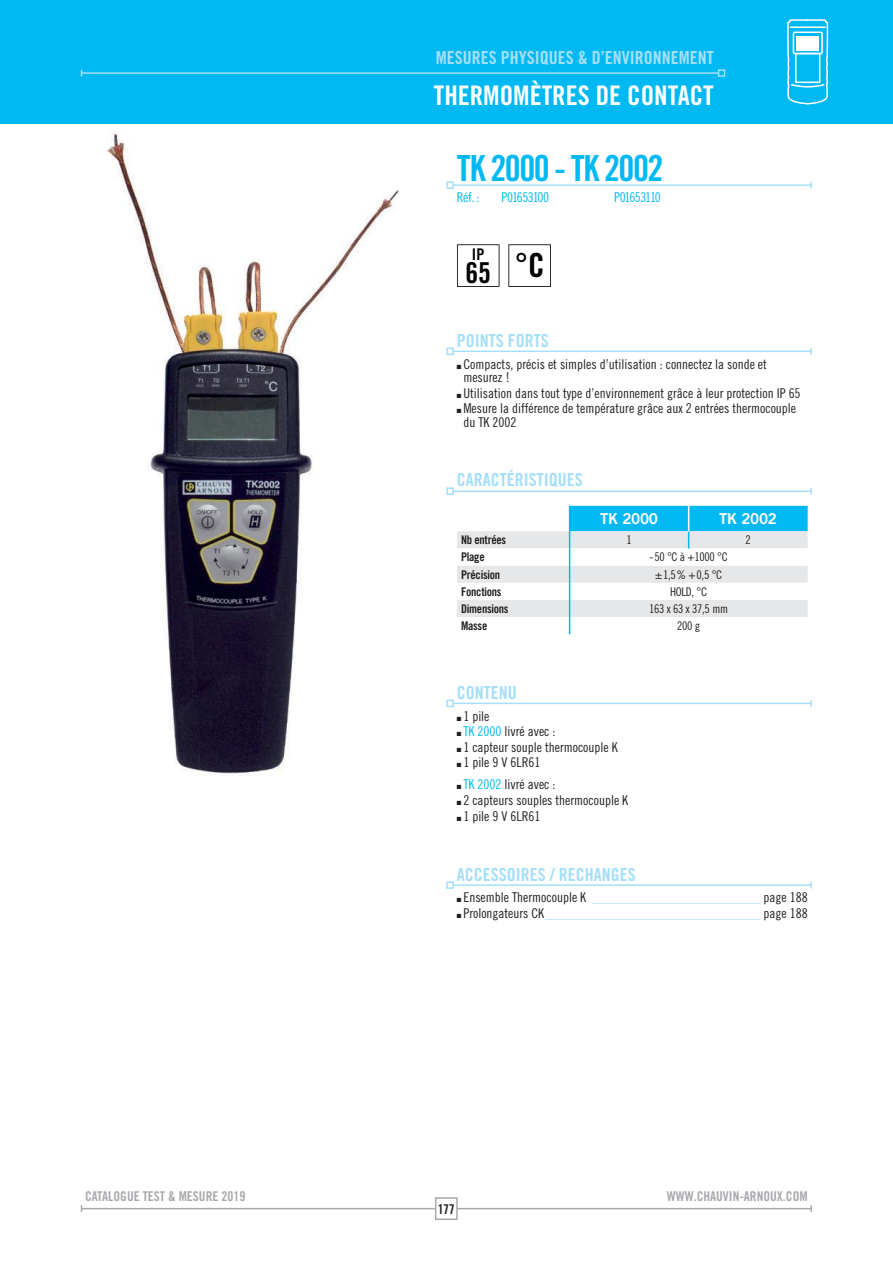
<style>
.page{position:relative;width:893px;height:1263px;background:#fff}
.page>*{position:absolute;margin:0;border:0;box-sizing:border-box;transform-origin:0 0}
.t1{font:36px "Trade Gothic LT Std Bd Cn 20";letter-spacing:-.04em;color:#00b9f2}
.t2{font:28.8px "Trade Gothic LT Pro Bd Cn 20";color:#010202}
.t3{font:27px "Trade Gothic LT Std Bd Cn 20";color:#fff}
.t4{font:18px "Trade Gothic LT Std Bd Cn 20";color:#a5dff9}
.t5{font:16.05px "Trade Gothic LT Pro Bd Cn 20";color:#010202}
.t6{font:15px "Trade Gothic LT Std Bd 2";letter-spacing:-.025em;color:#fff}
.t7{font:13.5px/15.6px "Trade Gothic LT Std Cn 18";color:#231f20}
.t8{font:13.5px/15.6px "Trade Gothic LT Std Cn 18";color:#a5dff9}
.t9{font:13.5px "Trade Gothic LT Std Bd Cn 20";color:#a7a9ac}
.t10{font:13.5px "Trade Gothic LT Std Cn 18";letter-spacing:-.06em;color:#00b9f2}
.t11{font:13.5px "Trade Gothic LT Std Cn 18";letter-spacing:-.08em;color:#00b9f2}
.t12{font:13.5px "Trade Gothic LT Std Bd Cn 20";color:#231f20}
.t13{font:12px "Trade Gothic LT Std Cn 18";letter-spacing:-.025em;color:#231f20}
.t14{font:12px "Trade Gothic LT Std Bd Cn 20";letter-spacing:-.025em;color:#231f20}
.s1{color:#00b9f2}
.s2{color:#231f20}
</style>
<div class="page">
<img style="left:106px;top:132px;width:293px;height:644px">
<div style="left:0;top:0;width:893px;height:124px;background:#00b9f2"></div>
<svg style="left:787px;top:19px;width:42px;height:86px"></svg>
<div style="left:796px;top:36px;width:23px;height:15px;background:#fff"></div>
<svg style="left:80px;top:69px;width:646px;height:8px"></svg>
<hr style="left:82px;top:1208px;width:729px;height:1px;background:#a7a9ac">
<svg style="left:810px;top:1205px;width:2px;height:7px"></svg>
<div style="left:436px;top:1198px;width:21px;height:21px;background:#fff"></div>
<div style="left:435px;top:1197px;width:23px;height:23px;border:2px solid #a7a9ac"></div>
<svg style="left:457px;top:244px;width:42px;height:43px"></svg>
<svg style="left:508px;top:244px;width:43px;height:43px"></svg>
<svg style="left:446px;top:181px;width:366px;height:8px"></svg>
<svg style="left:446px;top:347px;width:366px;height:8px"></svg>
<svg style="left:446px;top:699px;width:366px;height:9px"></svg>
<svg style="left:446px;top:487px;width:366px;height:8px"></svg>
<svg style="left:457px;top:506px;width:351px;height:128px"></svg>
<svg style="left:446px;top:881px;width:366px;height:8px"></svg>
<h3 class="t4" style="left:436px;top:51px;width:279px">MESURES PHYSIQUES &amp; D’ENVIRONNEMENT</h3>
<h3 class="t3" style="left:434px;top:85px;width:281px">THERMOMÈTRES DE CONTACT</h3>
<h1 class="t1" style="left:457px;top:155px;width:208px">TK 2000 - TK 2002</h1>
<p class="t10" style="left:457px;top:192px;width:24px">Réf. :</p>
<p class="t10" style="left:502px;top:192px;width:49px">P01653100</p>
<p class="t11" style="left:614px;top:192px;width:48px">P01653110</p>
<p class="t5" style="left:472px;top:245px;width:14px">IP</p>
<h2 class="t2" style="left:465px;top:256px;width:81px">65 <sup>°C</sup></h2>
<h3 class="t4" style="left:457px;top:334px;width:93px">POINTS FORTS</h3>
<p class="t7" style="left:463px;top:358px;width:305px;line-height:13.5px">Compacts, précis et simples d’utilisation : connectez la sonde et mesurez !</p>
<p class="t7" style="left:463px;top:386px;width:339px">Utilisation dans tout type d’environnement grâce à leur protection IP 65<br>Mesure la différence de température grâce aux 2 entrées thermocouple</p>
<p class="t7" style="left:463px;top:415px;width:55px">du TK 2002</p>
<h3 class="t4" style="left:457px;top:474px;width:127px">CARACTÉRISTIQUES</h3>
<p class="t6" style="left:600px;top:513px;width:59px">TK 2000</p>
<p class="t6" style="left:719px;top:513px;width:59px">TK 2002</p>
<p class="t14" style="left:461px;top:536px;width:46px">Nb entrées</p>
<p class="t13" style="left:626px;top:536px;width:7px">1</p>
<p class="t13" style="left:745px;top:536px;width:7px">2</p>
<p class="t14" style="left:461px;top:553px;width:25px">Plage</p>
<p class="t13" style="left:649px;top:553px;width:80px">- 50 °C à +1000 °C</p>
<p class="t14" style="left:461px;top:570px;width:40px">Précision</p>
<p class="t13" style="left:655px;top:570px;width:69px">± 1,5 % + 0,5 °C</p>
<p class="t14" style="left:461px;top:587px;width:42px">Fonctions</p>
<p class="t13" style="left:670px;top:587px;width:38px">HOLD, °C</p>
<p class="t14" style="left:461px;top:604px;width:49px">Dimensions</p>
<p class="t13" style="left:649px;top:604px;width:80px">163 x 63 x 37,5 mm</p>
<p class="t14" style="left:461px;top:621px;width:28px">Masse</p>
<p class="t13" style="left:677px;top:621px;width:25px">200 g</p>
<h3 class="t4" style="left:457px;top:686px;width:61px">CONTENU</h3>
<p class="t7" style="left:463px;top:709px;width:156px">1 pile<br><span class="s1">TK 2000</span> livré avec :<br>1 capteur souple thermocouple K<br>1 pile 9 V 6LR61</p>
<p class="t7" style="left:463px;top:778px;width:166px"><span class="s1">TK 2002</span> livré avec :<br>2 capteurs souples thermocouple K<br>1 pile 9 V 6LR61</p>
<h3 class="t4" style="left:457px;top:869px;width:180px">ACCESSOIRES / RECHANGES</h3>
<p class="t8" style="left:463px;top:891px;width:346px"><span class="s2">Ensemble Thermocouple K</span> _________________________ <span class="s2">page 188<br>Prolongateurs CK</span> ________________________________ <span class="s2">page 188</span></p>
<p class="t9" style="left:85px;top:1191px;width:162px">CATALOGUE TEST &amp; MESURE 2019</p>
<p class="t9" style="left:667px;top:1191px;width:142px">WWW.CHAUVIN-ARNOUX.COM</p>
<p class="t12" style="left:438px;top:1204px;width:18px">177</p>
</div>
